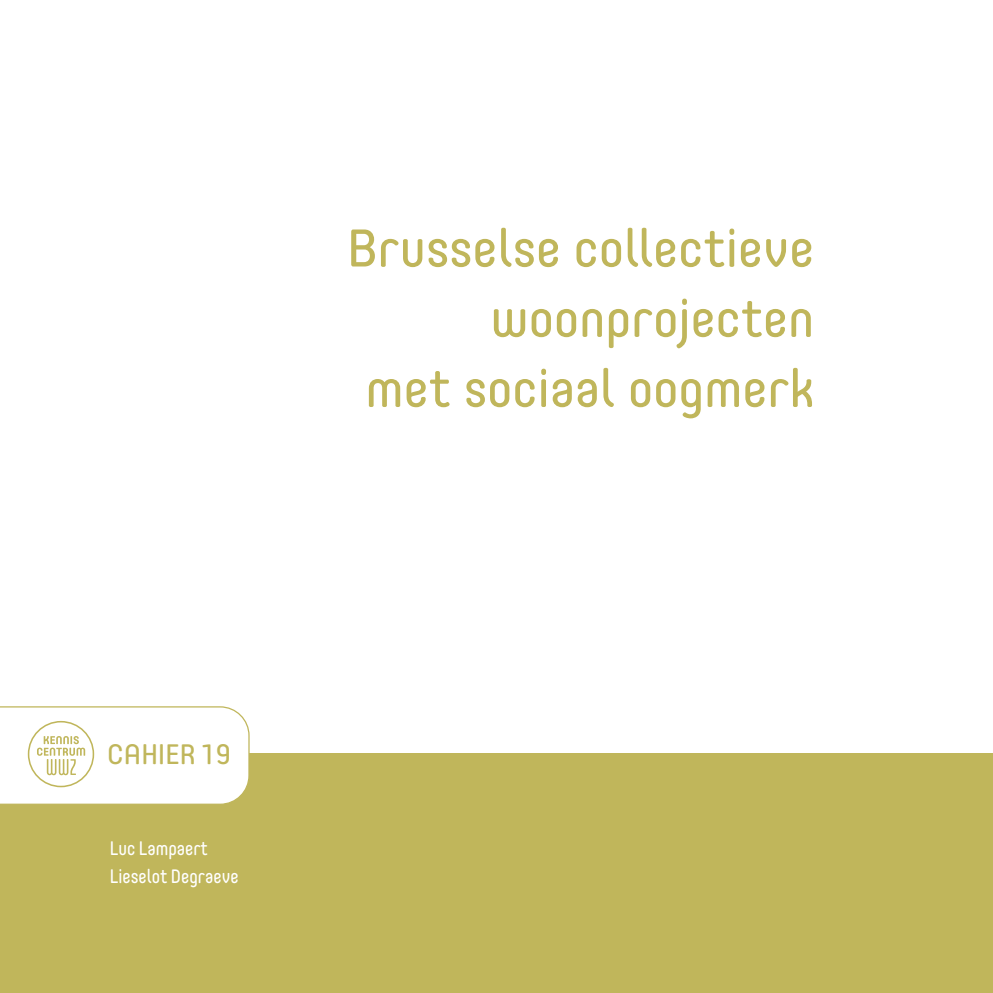
<style>
.page{position:relative;width:993px;height:993px;background:#fff}
.page>*{position:absolute;margin:0;border:0;box-sizing:border-box;transform-origin:0 0}
.Titel_p_1{font:52.5px/70px "Core Mellow 45";color:#c0b65b;text-align:right}
.t1{font:27.82px "Core Mellow 45";color:#c0b65b}
.Body{font:19.25px "Core Mellow 45";color:#fff;scale:.9 1}
</style>
<div class="page">
<div style="left:0;top:753px;width:992px;height:239px;background:#c0b65b"></div>
<svg style="left:0;top:706px;width:250px;height:98px"></svg>
<p class="Titel_p_1" style="left:347px;top:210px;width:468px">Brusselse collectieve woonprojecten<br>met sociaal oogmerk</p>
<p class="t1" style="left:107px;top:733px;width:125px">CAHIER 19</p>
<p class="Body" style="left:110px;top:833px;width:110px">Luc Lampaert</p>
<p class="Body" style="left:110px;top:861px;width:144px">Lieselot Degraeve</p>
</div>
